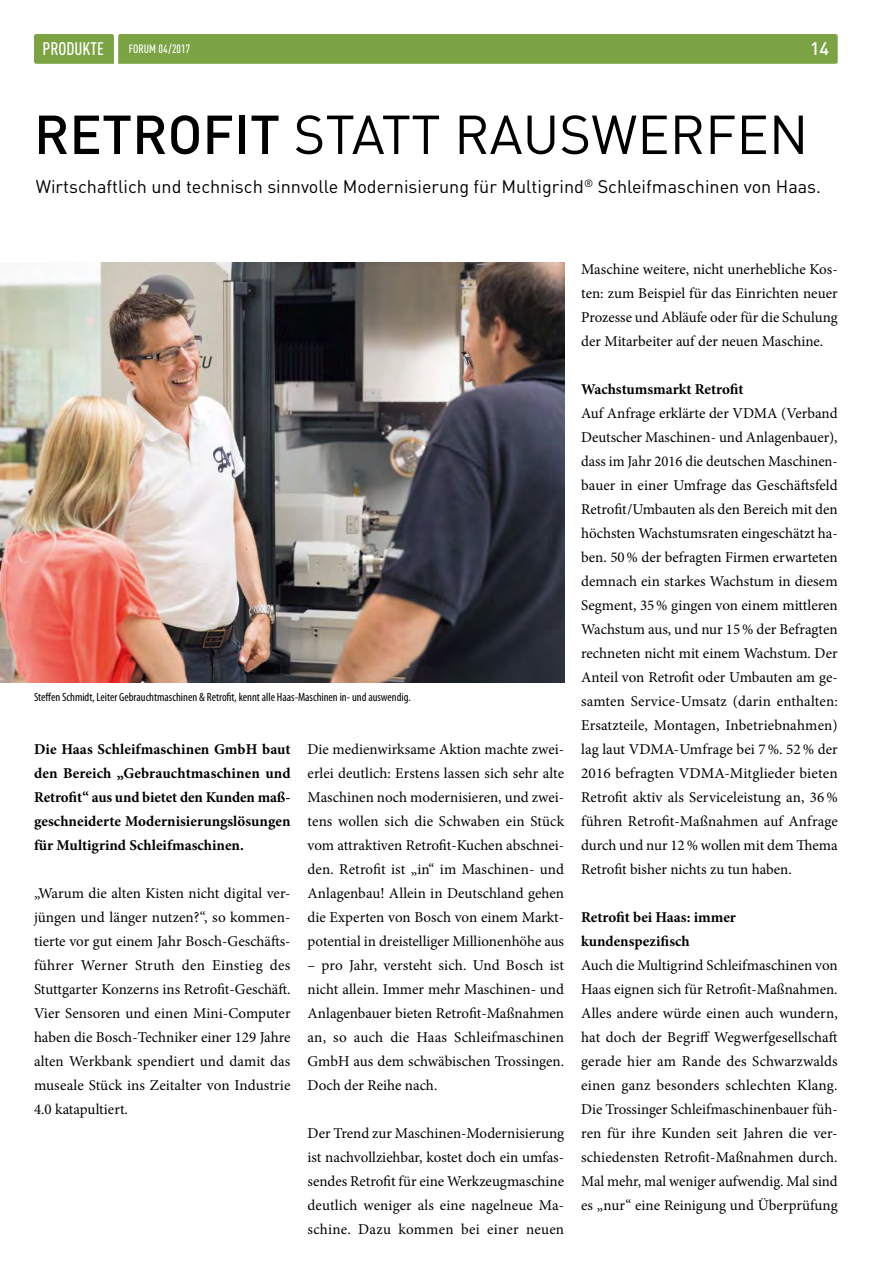
<style>
.page{position:relative;width:893px;height:1263px;background:#fff}
.page>*{position:absolute;margin:0;border:0;box-sizing:border-box;transform-origin:0 0}
.t1{font:54px "DIN";color:#000}
.t2{font:18px "DIN";color:#000}
.t3{font:500 18px "DIN Cond";color:#fff}
.t4{font:500 18px "DIN";color:#fff}
.t5{font:15px/24px "Minion Pro";color:#000;text-align:justify}
.t6{font:700 15px/24px "Minion Pro";color:#000;text-align:justify}
.t7{font:condensed 12px "Myriad Pro";color:#000}
.t8{font:500 12px "DIN Cond";color:#fff}
.s1{font-weight:500}
</style>
<div class="page">
<div style="left:34px;top:34px;width:804px;height:30px;background:#7ba343"></div>
<img style="left:0;top:262px;width:564px;height:420px">
<p class="t3" style="left:43px;top:38px;width:63px">PRODUKTE</p>
<p class="t8" style="left:129px;top:42px;width:63px">FORUM 04/2017</p>
<p class="t4" style="left:810px;top:37px;width:21px">14</p>
<h1 class="t1" style="left:34px;top:101px;width:776px"><span class="s1">RETROFIT</span> STATT RAUSWERFEN</h1>
<p class="t2" style="left:36px;top:175px;width:787px">Wirtschaftlich und technisch sinnvolle Modernisierung für Multigrind<sup>®</sup> Schleifmaschinen von Haas.</p>
<p class="t7" style="left:34px;top:690px;width:378px">Steffen Schmidt, Leiter Gebrauchtmaschinen &amp; Retrofit, kennt alle Haas-Maschinen in- und auswendig.</p>
<p class="t6" style="left:34px;top:737px;width:258px">Die Haas Schleifmaschinen GmbH baut den Bereich „Gebrauchtmaschinen und Retrofit“ aus und bietet den Kunden maß&shy;geschneiderte Modernisierungslösungen für Multigrind Schleifmaschinen.</p>
<p class="t5" style="left:34px;top:881px;width:258px">„Warum die alten Kisten nicht digital ver&shy;jüngen und länger nutzen?“, so kommen&shy;tierte vor gut einem Jahr Bosch-Geschäfts&shy;führer Werner Struth den Einstieg des Stuttgarter Konzerns ins Retrofit-Geschäft.<br>Vier Sensoren und einen Mini-Computer haben die Bosch-Techniker einer 129 Jahre alten Werkbank spendiert und damit das museale Stück ins Zeitalter von Industrie 4.0 katapultiert.</p>
<p class="t5" style="left:308px;top:737px;width:258px">Die medienwirksame Aktion machte zwei&shy;erlei deutlich: Erstens lassen sich sehr alte Maschinen noch modernisieren, und zwei&shy;tens wollen sich die Schwaben ein Stück vom attraktiven Retrofit-Kuchen abschnei&shy;den. Retrofit ist „in“ im Maschinen- und Anlagenbau! Allein in Deutschland gehen die Experten von Bosch von einem Markt&shy;potential in dreistelliger Millionenhöhe aus</p>
<p class="t5" style="left:308px;top:953px;width:258px">– pro Jahr, versteht sich. Und Bosch ist nicht allein. Immer mehr Maschinen- und Anlagenbauer bieten Retrofit-Maßnahmen an, so auch die Haas Schleifmaschinen GmbH aus dem schwäbischen Trossingen.<br>Doch der Reihe nach.</p>
<p class="t5" style="left:308px;top:1121px;width:258px">Der Trend zur Maschinen-Modernisierung ist nachvollziehbar, kostet doch ein umfas&shy;sendes Retrofit für eine Werkzeugmaschine deutlich weniger als eine nagelneue Ma&shy;schine. Dazu kommen bei einer neuen</p>
<p class="t5" style="left:581px;top:257px;width:258px">Maschine weitere, nicht unerhebliche Kos&shy;ten: zum Beispiel für das Einrichten neuer Prozesse und Abläufe oder für die Schulung der Mitarbeiter auf der neuen Maschine.</p>
<p class="t6" style="left:581px;top:377px;width:164px">Wachstumsmarkt Retrofit</p>
<p class="t5" style="left:581px;top:401px;width:258px">Auf Anfrage erklärte der VDMA (Verband Deutscher Maschinen- und Anlagenbauer), dass im Jahr 2016 die deutschen Maschinen&shy;bauer in einer Umfrage das Geschäftsfeld Retrofit/Umbauten als den Bereich mit den höchsten Wachstumsraten eingeschätzt ha&shy;ben. 50% der befragten Firmen erwarteten demnach ein starkes Wachstum in diesem Segment, 35% gingen von einem mittleren Wachstum aus, und nur 15% der Befragten rechneten nicht mit einem Wachstum. Der Anteil von Retrofit oder Umbauten am ge&shy;samten Service-Umsatz (darin enthalten:<br>Ersatzteile, Montagen, Inbetriebnahmen) lag laut VDMA-Umfrage bei 7%. 52% der 2016 befragten VDMA-Mitglieder bieten Retrofit aktiv als Serviceleistung an, 36% führen Retrofit-Maßnahmen auf Anfrage durch und nur 12% wollen mit dem Thema Retrofit bisher nichts zu tun haben.</p>
<p class="t6" style="left:581px;top:905px;width:156px">Retrofit bei Haas: immer kundenspezifisch</p>
<p class="t5" style="left:581px;top:953px;width:258px">Auch die Multigrind Schleifmaschinen von Haas eignen sich für Retrofit-Maßnahmen.<br>Alles andere würde einen auch wundern, hat doch der Begriff Wegwerfgesellschaft gerade hier am Rande des Schwarzwalds einen ganz besonders schlechten Klang.<br>Die Trossinger Schleifmaschinenbauer füh&shy;ren für ihre Kunden seit Jahren die ver&shy;schiedensten Retrofit-Maßnahmen durch.<br>Mal mehr, mal weniger aufwendig. Mal sind es „nur“ eine Reinigung und Überprüfung</p>
</div>
